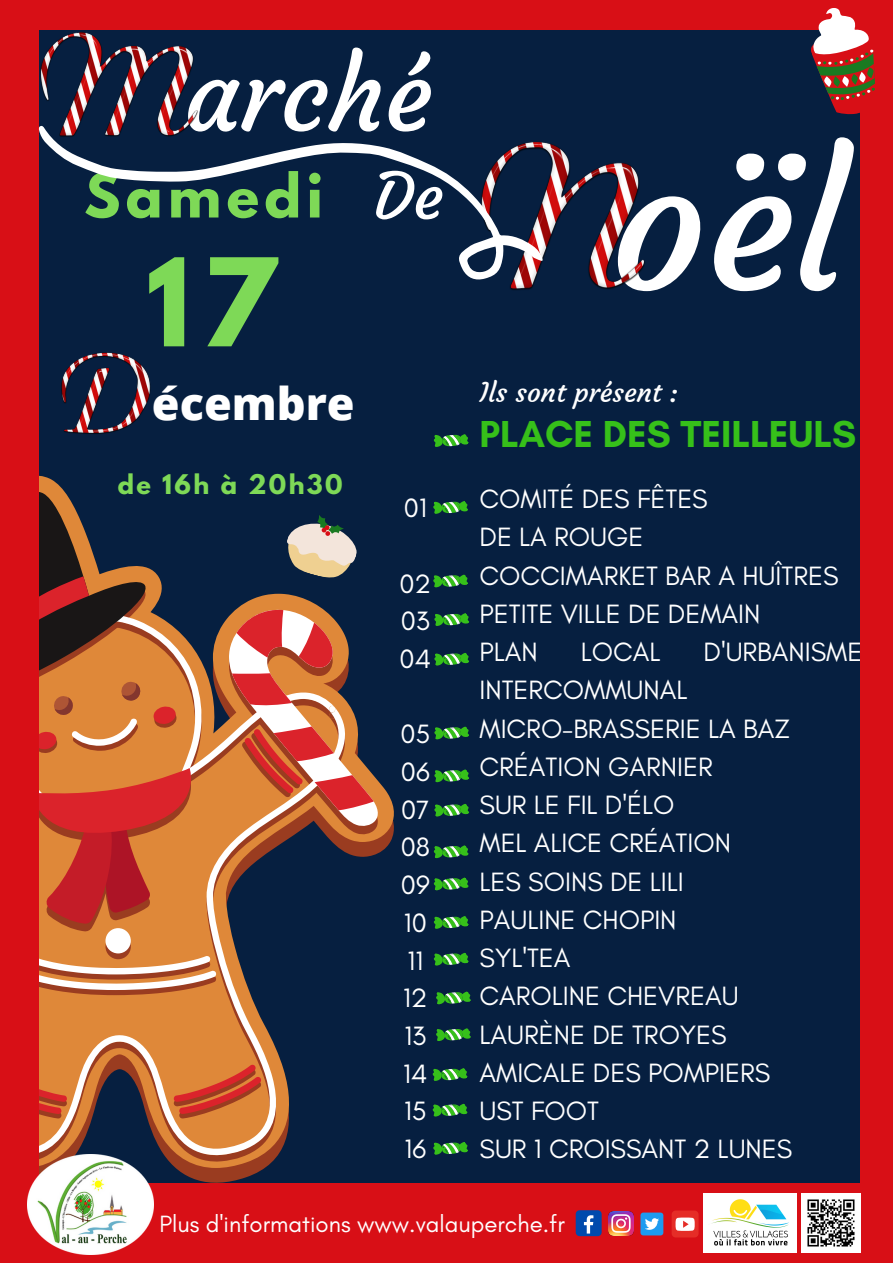
<style>
.page{position:relative;width:893px;height:1263px;background:#061f40}
.page>*{position:absolute;margin:0;border:0;box-sizing:border-box;transform-origin:0 0}
.t1{font:185.7px "Courgette";color:#fff}
.t2{font:700 108px "League Spartan";color:#7ed957}
.t3{font:101.4px "Courgette";color:#fff}
.t4{font:63.68px "Courgette";color:#fff}
.t5{font:700 54px "League Spartan";letter-spacing:.1em;color:#7ed957}
.t6{font:800 45px "Open Sans";color:#fff}
.t7{font:700 38.25px "Glacial Indifference";color:#36c01a}
.t8{font:27px/38.2px "Glacial Indifference";color:#fff}
.t9{font:27px "Courgette";color:#fff}
.t10{font:24px "Glacial Indifference";color:#fff}
.t11{font:700 24px "League Spartan";letter-spacing:.1em;color:#7ed957}
</style>
<div class="page">
<div style="left:0;top:1183px;width:893px;height:80px;background:#d80f16"></div>
<img style="left:703px;top:1193px;width:94px;height:59px">
<img style="left:609px;top:1211px;width:24px;height:24px">
<div style="left:576px;top:1210px;width:25px;height:26px;background:#004aad;border-radius:4px"></div>
<svg style="left:584px;top:1215px;width:9px;height:18px"></svg>
<div style="left:671px;top:1210px;width:27px;height:27px;background:#e52d27;border-radius:4px"></div>
<svg style="left:675px;top:1217px;width:19px;height:14px"></svg>
<div style="left:640px;top:1212px;width:23px;height:23px;background:#1d9bf0;border-radius:3px"></div>
<svg style="left:645px;top:1218px;width:14px;height:12px"></svg>
<img style="left:801px;top:1193px;width:59px;height:59px">
<img style="left:510px;top:142px;width:135px;height:148px">
<svg style="left:170px;top:594px;width:224px;height:574px"></svg>
<svg style="left:38px;top:609px;width:308px;height:548px"></svg>
<svg style="left:38px;top:462px;width:139px;height:292px"></svg>
<svg style="left:38px;top:768px;width:168px;height:164px;background:#d25230"></svg>
<svg style="left:38px;top:956px;width:178px;height:39px;background:#d79972"></svg>
<svg style="left:229px;top:604px;width:160px;height:234px"></svg>
<svg style="left:38px;top:1064px;width:29px;height:54px;background:#d46431"></svg>
<svg style="left:173px;top:1064px;width:88px;height:55px;background:#d36531"></svg>
<img style="left:45px;top:352px;width:112px;height:115px">
<div style="left:0;top:0;width:893px;height:29px;background:#d80f16"></div>
<img style="left:38px;top:29px;width:184px;height:130px">
<div style="left:860px;top:0;width:33px;height:1191px;background:#d80f16"></div>
<div style="left:0;top:0;width:38px;height:1263px;background:#d80f16"></div>
<img style="left:28px;top:1154px;width:125px;height:101px">
<svg style="left:287px;top:515px;width:70px;height:63px"></svg>
<svg style="left:805px;top:8px;width:70px;height:107px"></svg>
<svg style="left:433px;top:434px;width:36px;height:13px"></svg>
<svg style="left:433px;top:1142px;width:35px;height:13px"></svg>
<svg style="left:433px;top:501px;width:35px;height:13px"></svg>
<svg style="left:434px;top:769px;width:35px;height:14px"></svg>
<svg style="left:433px;top:574px;width:35px;height:14px"></svg>
<svg style="left:434px;top:613px;width:35px;height:13px"></svg>
<svg style="left:434px;top:653px;width:35px;height:13px"></svg>
<svg style="left:433px;top:845px;width:36px;height:14px"></svg>
<svg style="left:434px;top:726px;width:35px;height:14px"></svg>
<svg style="left:434px;top:804px;width:35px;height:13px"></svg>
<svg style="left:433px;top:877px;width:36px;height:14px"></svg>
<svg style="left:433px;top:916px;width:36px;height:13px"></svg>
<svg style="left:433px;top:952px;width:36px;height:14px"></svg>
<svg style="left:436px;top:991px;width:35px;height:14px"></svg>
<svg style="left:436px;top:1028px;width:35px;height:13px"></svg>
<svg style="left:432px;top:1068px;width:36px;height:13px"></svg>
<svg style="left:432px;top:1103px;width:36px;height:14px"></svg>
<svg style="left:39px;top:125px;width:504px;height:156px"></svg>
<h3 class="t3" style="left:185px;top:32px;width:249px">arché</h3>
<h3 class="t4" style="left:373px;top:157px;width:72px">De</h3>
<h3 class="t5" style="left:84px;top:169px;width:240px">Samedi</h3>
<h2 class="t2" style="left:146px;top:249px;width:131px">17</h2>
<h1 class="t1" style="left:611px;top:109px;width:236px">oël</h1>
<h3 class="t6" style="left:152px;top:372px;width:204px">écembre</h3>
<p class="t9" style="left:479px;top:376px;width:200px">Ils sont présent :</p>
<h3 class="t7" style="left:479px;top:411px;width:378px">PLACE DES TEILLEULS</h3>
<p class="t8" style="left:479px;top:479px;width:360px">COMITÉ DES FÊTES<br>DE LA ROUGE<br>COCCIMARKET BAR A HUÎTRES<br>PETITE VILLE DE DEMAIN<br>PLAN</p>
<p class="t11" style="left:118px;top:473px;width:226px">de 16h à 20h30</p>
<p class="t8" style="left:404px;top:489px;width:24px">01</p>
<p class="t8" style="left:399px;top:564px;width:33px;line-height:37.7px;text-align:justify">02<br>03<br>04</p>
<p class="t8" style="left:581px;top:632px;width:81px">LOCAL</p>
<p class="t8" style="left:703px;top:632px;width:160px">D'URBANISME</p>
<p class="t8" style="left:479px;top:671px;width:314px">INTERCOMMUNAL<br>MICRO-BRASSERIE LA BAZ<br>CRÉATION GARNIER<br>SUR LE FIL D'ÉLO<br>MEL ALICE CRÉATION<br>LES SOINS DE LILI<br>PAULINE CHOPIN<br>SYL'TEA<br>CAROLINE CHEVREAU<br>LAURÈNE DE TROYES<br>AMICALE DES POMPIERS<br>UST FOOT<br>SUR 1 CROISSANT 2 LUNES</p>
<p class="t8" style="left:400px;top:715px;width:31px;line-height:37.7px">05<br>06<br>07<br>08<br>09<br>10<br>11<br>12<br>13<br>14<br>15<br>16</p>
<p class="t10" style="left:159px;top:1209px;width:407px">Plus d'informations www.valauperche.fr</p>
</div>
